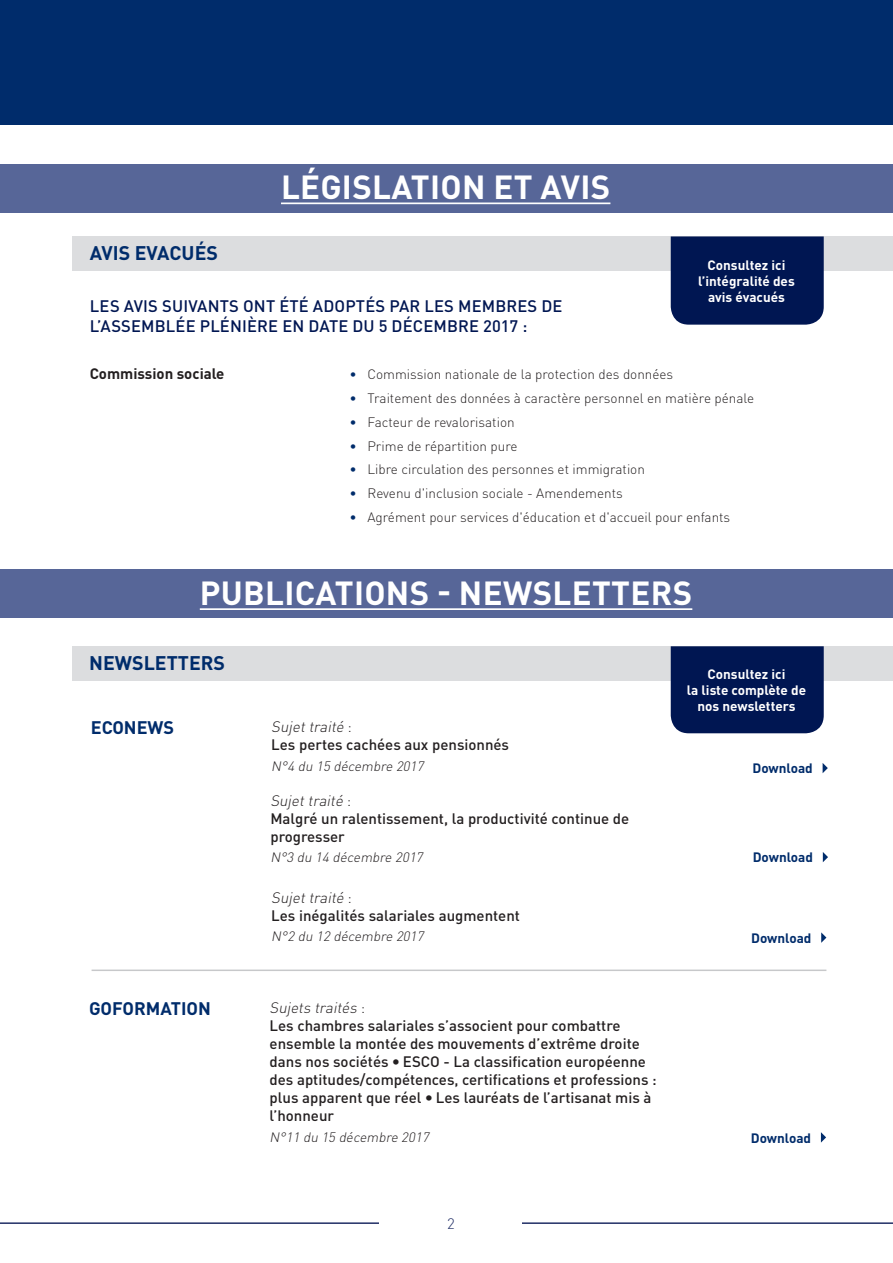
<style>
.page{position:relative;width:893px;height:1263px;background:#fff}
.page>*{position:absolute;margin:0;border:0;box-sizing:border-box;transform-origin:0 0}
.titre{font:700 33px "DIN Pro";letter-spacing:.01em;color:#fff}
.Titre2{font:700 19.5px "DIN Pro";color:#002c6b}
.texte_courant{font:700 18px "DIN Pro";color:#002c6b}
.texte_courant-2{font:500 16.5px/19.8px "DIN Pro";letter-spacing:.01em;color:#001652}
.texte_courant-3{font:500 15px/18px "DIN Pro";color:#231f20}
.texte_courant-4{font:700 15px "DIN Pro";color:#231f20}
.t1{font:300 15px "DIN Pro";color:#202e65}
.t2{font:300 13.5px "DIN Pro";color:#231f20}
.titre_graphique{font:700 13.5px/16.2px "DIN Pro";color:#fff;text-align:center}
.texte_courant-5{font:italic 300 13.5px "DIN Pro";color:#231f20}
.t3{font:700 13.5px "DIN Pro";color:#002c6b}
.s1{color:#002c6b}
.s2{font-weight:300;font-style:italic}
.s3{font-weight:300}
.s4{font-family:"Advent Pro";font-weight:700}
</style>
<div class="page">
<hr style="left:0;top:1222px;width:893px;height:2px;background:#202e65">
<div style="left:380px;top:1217px;width:142px;height:46px;background:#fff"></div>
<div style="left:0;top:165px;width:893px;height:48px;background:#576698"></div>
<hr style="left:281px;top:202px;width:329px;height:2px;background:#fff">
<div style="left:72px;top:236px;width:821px;height:35px;background:#dcdddf"></div>
<div style="left:671px;top:236px;width:153px;height:89px;background:#001652"></div>
<div style="left:0;top:0;width:893px;height:125px;background:#002c6b"></div>
<div style="left:0;top:569px;width:893px;height:49px;background:#576698"></div>
<hr style="left:200px;top:608px;width:492px;height:2px;background:#fff">
<div style="left:73px;top:646px;width:820px;height:35px;background:#dcdddf"></div>
<hr style="left:92px;top:969px;width:734px;height:2px;background:#c7c8ca">
<svg style="left:821px;top:1132px;width:5px;height:10px"></svg>
<div style="left:671px;top:646px;width:153px;height:87px;background:#001652"></div>
<svg style="left:823px;top:763px;width:5px;height:10px"></svg>
<svg style="left:823px;top:852px;width:5px;height:10px"></svg>
<svg style="left:821px;top:932px;width:5px;height:11px"></svg>
<p class="Titre2" style="left:90px;top:240px;width:130px">AVIS EVACUÉS</p>
<p class="titre" style="left:281px;top:165px;width:331px">LÉGISLATION ET AVIS</p>
<p class="texte_courant-2" style="left:90px;top:295px;width:474px">LES AVIS SUIVANTS ONT ÉTÉ ADOPTÉS PAR LES MEMBRES DE<br>L’ASSEMBLÉE PLÉNIÈRE EN DATE DU 5 DÉCEMBRE 2017 :</p>
<p class="titre_graphique" style="left:698px;top:256px;width:98px">Consultez ici l’intégralité des avis évacués</p>
<p class="texte_courant-4" style="left:90px;top:364px;width:136px">Commission sociale</p>
<p class="t2" style="left:349px;top:365px;width:325px"><span class="s1">•</span> Commission nationale de la protection des données</p>
<p class="t2" style="left:349px;top:389px;width:406px"><span class="s1">•</span> Traitement des données à caractère personnel en matière pénale</p>
<p class="t2" style="left:349px;top:413px;width:167px"><span class="s1">•</span> Facteur de revalorisation</p>
<p class="t2" style="left:349px;top:436px;width:170px"><span class="s1">•</span> Prime de répartition pure</p>
<p class="t2" style="left:349px;top:460px;width:297px"><span class="s1">•</span> Libre circulation des personnes et immigration</p>
<p class="t2" style="left:349px;top:484px;width:275px"><span class="s1">•</span> Revenu d'inclusion sociale - Amendements</p>
<p class="t2" style="left:349px;top:508px;width:382px"><span class="s1">•</span> Agrément pour services d'éducation et d'accueil pour enfants</p>
<p class="titre" style="left:200px;top:570px;width:494px">PUBLICATIONS - NEWSLETTERS</p>
<p class="Titre2" style="left:89px;top:650px;width:137px">NEWSLETTERS</p>
<p class="titre_graphique" style="left:687px;top:665px;width:121px">Consultez ici<br>la liste complète de nos newsletters</p>
<p class="texte_courant" style="left:91px;top:715px;width:85px">ECONEWS</p>
<p class="texte_courant-3" style="left:271px;top:717px;width:239px"><span class="s2">Sujettraité</span> <span class="s3">:<br></span>Les pertes cachées aux pensionnés</p>
<p class="texte_courant-5" style="left:271px;top:757px;width:157px">N°4 du 15 décembre 2017</p>
<p class="t3" style="left:752px;top:759px;width:62px">Download</p>
<p class="texte_courant-3" style="left:270px;top:791px;width:360px"><span class="s2">Sujettraité</span> <span class="s3">:<br></span>Malgré un ralentissement, la productivité continue de progresser</p>
<p class="texte_courant-5" style="left:270px;top:848px;width:157px">N°3 du 14 décembre 2017</p>
<p class="texte_courant-3" style="left:271px;top:888px;width:250px"><span class="s2">Sujettraité</span> <span class="s3">:<br></span>Les inégalités salariales augmentent</p>
<p class="texte_courant-5" style="left:271px;top:927px;width:157px">N°2 du 12 décembre 2017</p>
<p class="t3" style="left:753px;top:848px;width:62px">Download</p>
<p class="t3" style="left:751px;top:929px;width:62px">Download</p>
<p class="texte_courant" style="left:89px;top:996px;width:123px">GOFORMATION</p>
<p class="texte_courant-3" style="left:270px;top:998px;width:389px"><span class="s2">Sujets traités</span> <span class="s3">:<br></span>Les chambres salariales s’associent pour combattre ensemble la montée des mouvements d’extrême droite dans nos sociétés <span class="s4">•</span> ESCO - La classification européenne des aptitudes/compétences, certifications et professions : plus apparent que réel <span class="s4">•</span> Les lauréats de l’artisanat mis à l’honneur</p>
<p class="texte_courant-5" style="left:270px;top:1128px;width:164px">N°11 du 15 décembre 2017</p>
<p class="t3" style="left:751px;top:1128px;width:62px">Download</p>
<p class="t1" style="left:447px;top:1213px;width:9px">2</p>
</div>
